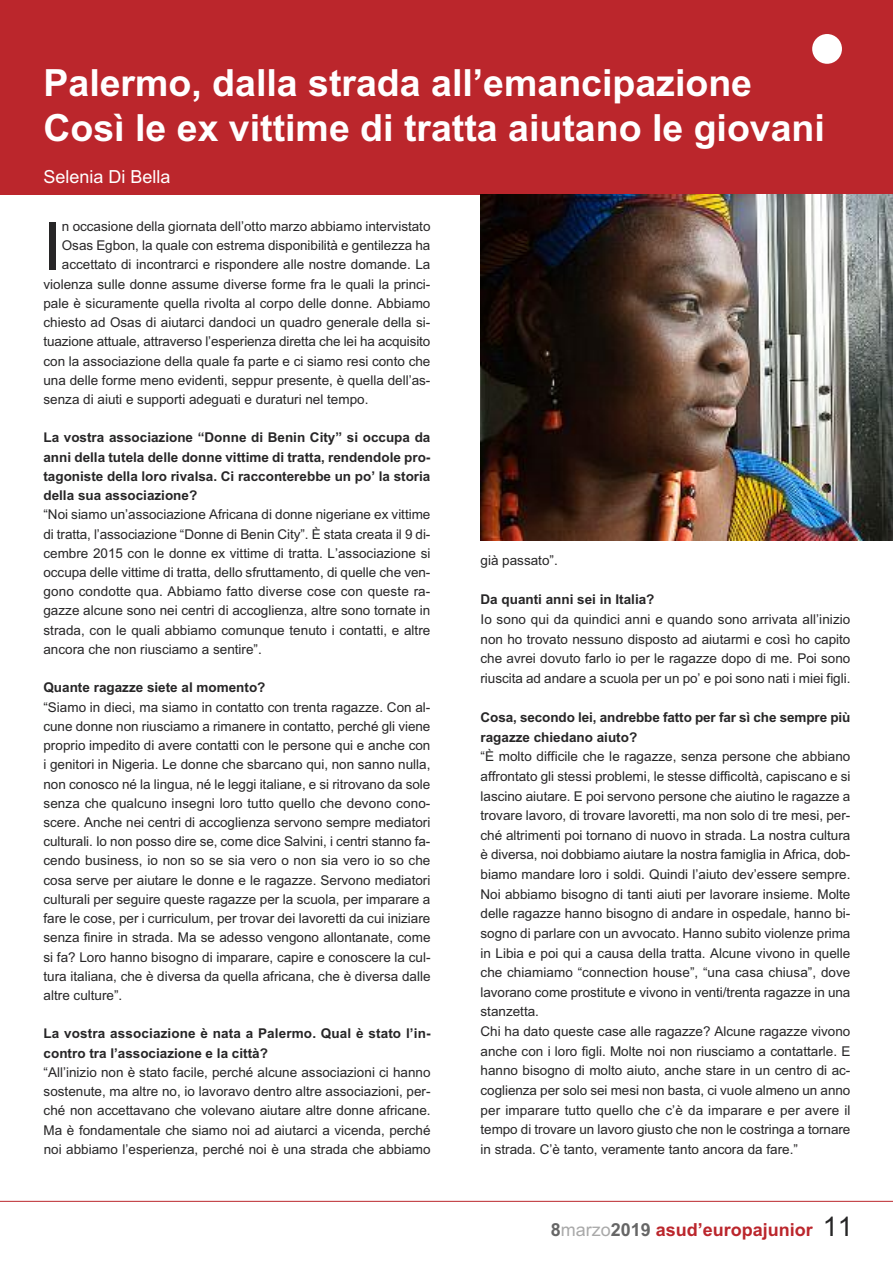
<style>
.page{position:relative;width:893px;height:1263px;background:#fff}
.page>*{position:absolute;margin:0;border:0;box-sizing:border-box;transform-origin:0 0}
.t1{font:66.3px "Arial";color:#272627}
.t2{font:700 37.5px/45px "Arial";color:#fff}
.t3{font:700 18px "Arial";color:#bb262c}
.t4{font:18px "Arial";color:#fff}
.t5{font:13.5px/19.2px "Arial";color:#272627;text-align:justify}
.t6{font:700 13.5px/19.2px "Arial";color:#272627}
.s1{color:#666}
.s2{font-weight:400;color:#a9a9a9}
.s3{font-weight:400;font-size:27px;color:#272627}
</style>
<div class="page">
<div style="left:0;top:0;width:893px;height:194px;background:#bb262c"></div>
<div style="left:812px;top:34px;width:30px;height:30px;background:#fff;border-radius:50%"></div>
<img style="left:480px;top:194px;width:413px;height:346px">
<hr style="left:0;top:1201px;width:893px;height:1px;background:#bb262c">
<h2 class="t2" style="left:43px;top:60px;width:783px">Palermo, dalla strada all’emancipazione<br>Così le ex vittime di tratta aiutano le giovani</h2>
<h3 class="t4" style="left:43px;top:167px;width:129px">Selenia Di Bella</h3>
<h1 class="t1" style="left:43px;top:208px;width:20px">I</h1>
<p class="t5" style="left:62px;top:217px;width:370px">n occasione della giornata dell’otto marzo abbiamo intervistato</p>
<p class="t5" style="left:62px;top:236px;width:370px">Osas Egbon, la quale con estrema disponibilità e gentilezza ha</p>
<p class="t5" style="left:62px;top:255px;width:370px">accettato di incontrarci e rispondere alle nostre domande. La</p>
<p class="t5" style="left:43px;top:274px;width:388px">violenza sulle donne assume diverse forme fra le quali la princi-</p>
<p class="t5" style="left:43px;top:294px;width:388px">pale è sicuramente quella rivolta al corpo delle donne. Abbiamo</p>
<p class="t5" style="left:43px;top:313px;width:388px">chiesto ad Osas di aiutarci dandoci un quadro generale della si-</p>
<p class="t5" style="left:43px;top:332px;width:388px">tuazione attuale, attraverso l’esperienza diretta che lei ha acquisito</p>
<p class="t5" style="left:43px;top:351px;width:388px">con la associazione della quale fa parte e ci siamo resi conto che</p>
<p class="t5" style="left:43px;top:370px;width:388px">una delle forme meno evidenti, seppur presente, è quella dell’as-</p>
<p class="t5" style="left:43px;top:390px;width:326px">senza di aiuti e supporti adeguati e duraturi nel tempo.</p>
<p class="t6" style="left:43px;top:428px;width:388px;text-align:justify">La vostra associazione “Donne di Benin City” si occupa da anni della tutela delle donne vittime di tratta, rendendole pro&shy;tagoniste della loro rivalsa. Ci racconterebbe un po’ la storia della sua associazione?</p>
<p class="t5" style="left:43px;top:505px;width:388px">“Noi siamo un’associazione Africana di donne nigeriane ex vittime di tratta, l’associazione “Donne di Benin City”. È stata creata il 9 di&shy;cembre 2015 con le donne ex vittime di tratta. L’associazione si occupa delle vittime di tratta, dello sfruttamento, di quelle che ven&shy;gono condotte qua. Abbiamo fatto diverse cose con queste ra&shy;gazze alcune sono nei centri di accoglienza, altre sono tornate in strada, con le quali abbiamo comunque tenuto i contatti, e altre ancora che non riusciamo a sentire”.</p>
<p class="t6" style="left:43px;top:678px;width:224px">Quante ragazze siete al momento?</p>
<p class="t5" style="left:43px;top:697px;width:389px">“Siamo in dieci, ma siamo in contatto con trenta ragazze. Con al&shy;cune donne non riusciamo a rimanere in contatto, perché gli viene proprio impedito di avere contatti con le persone qui e anche con i genitori in Nigeria. Le donne che sbarcano qui, non sanno nulla, non conosco né la lingua, né le leggi italiane, e si ritrovano da sole senza che qualcuno insegni loro tutto quello che devono cono&shy;scere. Anche nei centri di accoglienza servono sempre mediatori culturali. Io non posso dire se, come dice Salvini, i centri stanno fa&shy;cendo business, io non so se sia vero o non sia vero io so che cosa serve per aiutare le donne e le ragazze. Servono mediatori culturali per seguire queste ragazze per la scuola, per imparare a fare le cose, per i curriculum, per trovar dei lavoretti da cui iniziare senza finire in strada. Ma se adesso vengono allontanate, come si fa? Loro hanno bisogno di imparare, capire e conoscere la cul&shy;tura italiana, che è diversa da quella africana, che è diversa dalle altre culture”.</p>
<p class="t6" style="left:44px;top:1024px;width:388px">La vostra associazione è nata a Palermo. Qual è stato l’in&shy;contro tra l’associazione e la città?</p>
<p class="t5" style="left:44px;top:1063px;width:389px">“All’inizio non è stato facile, perché alcune associazioni ci hanno sostenute, ma altre no, io lavoravo dentro altre associazioni, per&shy;ché non accettavano che volevano aiutare altre donne africane.<br>Ma è fondamentale che siamo noi ad aiutarci a vicenda, perché noi abbiamo l’esperienza, perché noi è una strada che abbiamo</p>
<p class="t5" style="left:480px;top:551px;width:79px">già passato”.</p>
<p class="t6" style="left:480px;top:590px;width:176px">Da quanti anni sei in Italia?</p>
<p class="t5" style="left:480px;top:609px;width:371px;line-height:19.6px">Io sono qui da quindici anni e quando sono arrivata all’inizio non ho trovato nessuno disposto ad aiutarmi e così ho capito che avrei dovuto farlo io per le ragazze dopo di me. Poi sono riuscita ad andare a scuola per un po’ e poi sono nati i miei figli.</p>
<p class="t6" style="left:480px;top:707px;width:371px;line-height:19.6px">Cosa, secondo lei, andrebbe fatto per far sì che sempre più ragazze chiedano aiuto?</p>
<p class="t5" style="left:480px;top:747px;width:371px;line-height:19.6px;text-align:left">“È molto difficile che le ragazze, senza persone che abbiano affrontato gli stessi problemi, le stesse difficoltà, capiscano e si lascino aiutare. E poi servono persone che aiutino le ragazze a trovare lavoro, di trovare lavoretti, ma non solo di tre mesi, per&shy;ché altrimenti poi tornano di nuovo in strada. La nostra cultura è diversa, noi dobbiamo aiutare la nostra famiglia in Africa, dob&shy;biamo mandare loro i soldi. Quindi l’aiuto dev’essere sempre.<br>Noi abbiamo bisogno di tanti aiuti per lavorare insieme. Molte delle ragazze hanno bisogno di andare in ospedale, hanno bi&shy;sogno di parlare con un avvocato. Hanno subito violenze prima in Libia e poi qui a causa della tratta. Alcune vivono in quelle che chiamiamo “connection house”, “una casa chiusa”, dove lavorano come prostitute e vivono in venti/trenta ragazze in una stanzetta.<br>Chi ha dato queste case alle ragazze? Alcune ragazze vivono anche con i loro figli. Molte noi non riusciamo a contattarle. E hanno bisogno di molto aiuto, anche stare in un centro di ac&shy;coglienza per solo sei mesi non basta, ci vuole almeno un anno per imparare tutto quello che c’è da imparare e per avere il tempo di trovare un lavoro giusto che non le costringa a tornare in strada. C’è tanto, veramente tanto ancora da fare.”</p>
<h3 class="t3" style="left:551px;top:1219px;width:304px"><span class="s1">8</span><span class="s2">marzo</span><span class="s1">2019</span> asud’europajunior <span class="s3">11</span></h3>
</div>
